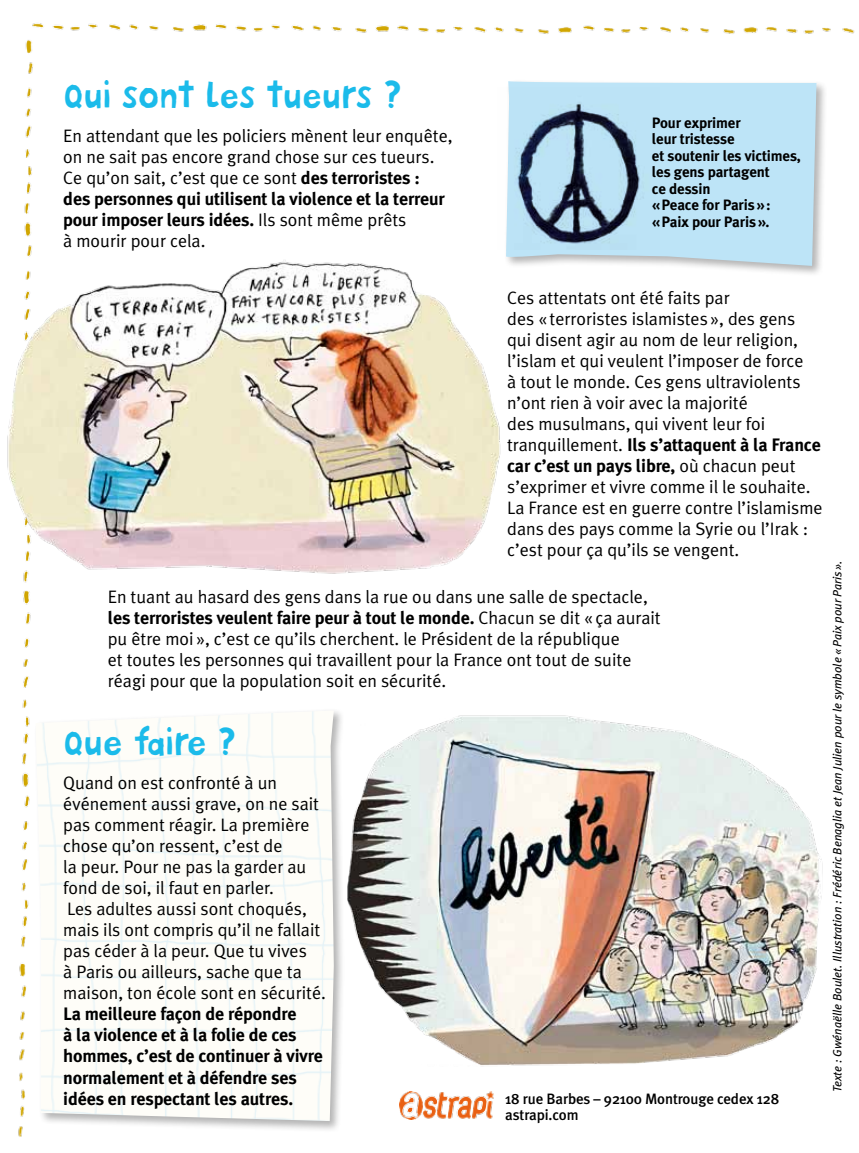
<style>
.page{position:relative;width:859px;height:1153px;background:#fff}
.page>*{position:absolute;margin:0;border:0;box-sizing:border-box;transform-origin:0 0}
.t1{font:34.5px "MB Bokka";color:#1bbbea}
.t2{font:18px/21px "Meta Plus Normal";color:#000}
.t3{font:700 18px/21px "Meta Plus";letter-spacing:-.01em;color:#000}
.t4{font:700 15px/16.5px "Meta Plus";letter-spacing:-.01em;color:#000}
.t5{font:500 15px/16.5px "Meta Plus";letter-spacing:-.01em;color:#000}
.t6{font:italic 12px "Meta Plus";color:#000}
.s1{font-family:"Meta Plus";font-weight:700}
.s2{font-family:"Meta Plus Normal";font-weight:400}
</style>
<div class="page">
<img style="left:18px;top:23px;width:837px;height:1114px">
<img style="left:497px;top:87px;width:162px;height:162px">
<img style="left:7px;top:254px;width:512px;height:334px">
<div style="left:33px;top:708px;width:312px;height:424px;background:#000;opacity:.3"></div>
<img style="left:36px;top:710px;width:298px;height:410px">
<img style="left:399px;top:1091px;width:96px;height:28px">
<h1 class="t1" style="left:63px;top:73px;width:343px">Qui sont les tueurs ?</h1>
<p class="t2" style="left:63px;top:125px;width:391px">En attendant que les policiers mènent leur enquête, on ne sait pas encore grand chose sur ces tueurs.<br>Ce qu’on sait, c’est que ce sont <span class="s1">des terroristes :</span></p>
<p class="t3" style="left:63px;top:188px;width:383px">des personnes qui utilisent la violence et la terreur pour imposer leurs idées. <span class="s2">Ils sont même prêts</span></p>
<p class="t2" style="left:63px;top:230px;width:144px">à mourir pour cela.</p>
<p class="t4" style="left:652px;top:114px;width:151px">Pour exprimer<br>leur tristesse<br>et soutenir les victimes, les gens partagent<br>ce dessin<br>«Peace for Paris»: «Paix pour Paris».</p>
<p class="t2" style="left:507px;top:286px;width:298px">Ces attentats ont été faits par<br>des « terroristes islamistes», des gens qui disent agir au nom de leur religion, l’islam et qui veulent l’imposer de force à tout le monde. Ces gens ultraviolents n’ont rien à voir avec la majorité<br>des musulmans, qui vivent leur foi</p>
<p class="t3" style="left:507px;top:434px;width:315px"><span class="s2">tranquillement.</span> Ils s’attaquent à la France car c’est un pays libre, <span class="s2">où chacun peut</span></p>
<p class="t2" style="left:507px;top:476px;width:317px">s’exprimer et vivre comme il le souhaite.<br>La France est en guerre contre l’islamisme dans des pays comme la Syrie ou l’Irak : c’est pour ça qu’ils se vengent.</p>
<p class="t2" style="left:108px;top:586px;width:542px">En tuant au hasard des gens dans la rue ou dans une salle de spectacle,</p>
<p class="t3" style="left:108px;top:607px;width:554px">les terroristes veulent faire peur à tout le monde. <span class="s2">Chacun se dit « ça aurait</span></p>
<p class="t2" style="left:108px;top:628px;width:525px">pu être moi», c’est ce qu’ils cherchent. le Président de la république et toutes les personnes qui travaillent pour la France ont tout de suite réagi pour que la population soit en sécurité.</p>
<h1 class="t1" style="left:63px;top:720px;width:177px">Que faire ?</h1>
<p class="t2" style="left:63px;top:772px;width:264px">Quand on est confronté à un événement aussi grave, on ne sait pas comment réagir. La première chose qu’on ressent, c’est de<br>la peur. Pour ne pas la garder au fond de soi, il faut en parler.<br>Les adultes aussi sont choqués, mais ils ont compris qu’il ne fallait pas céder à la peur. Que tu vives<br>à Paris ou ailleurs, sache que ta maison, ton école sont en sécurité.</p>
<p class="t3" style="left:63px;top:1003px;width:261px">La meilleure façon de répondre<br>à la violence et à la folie de ces hommes, c’est de continuer à vivre normalement et à défendre ses idées en respectant les autres.</p>
<p class="t5" style="left:505px;top:1089px;width:276px">18 rue Barbes – 92100 Montrouge cedex 128 astrapi.com</p>
<p class="t6" style="left:830px;top:1092px;width:533px;rotate:-90deg">Texte : Gwénaëlle Boulet. Illustration : Frédéric Benaglia et Jean Julien pour le symbole «Paix pour Paris».</p>
</div>
